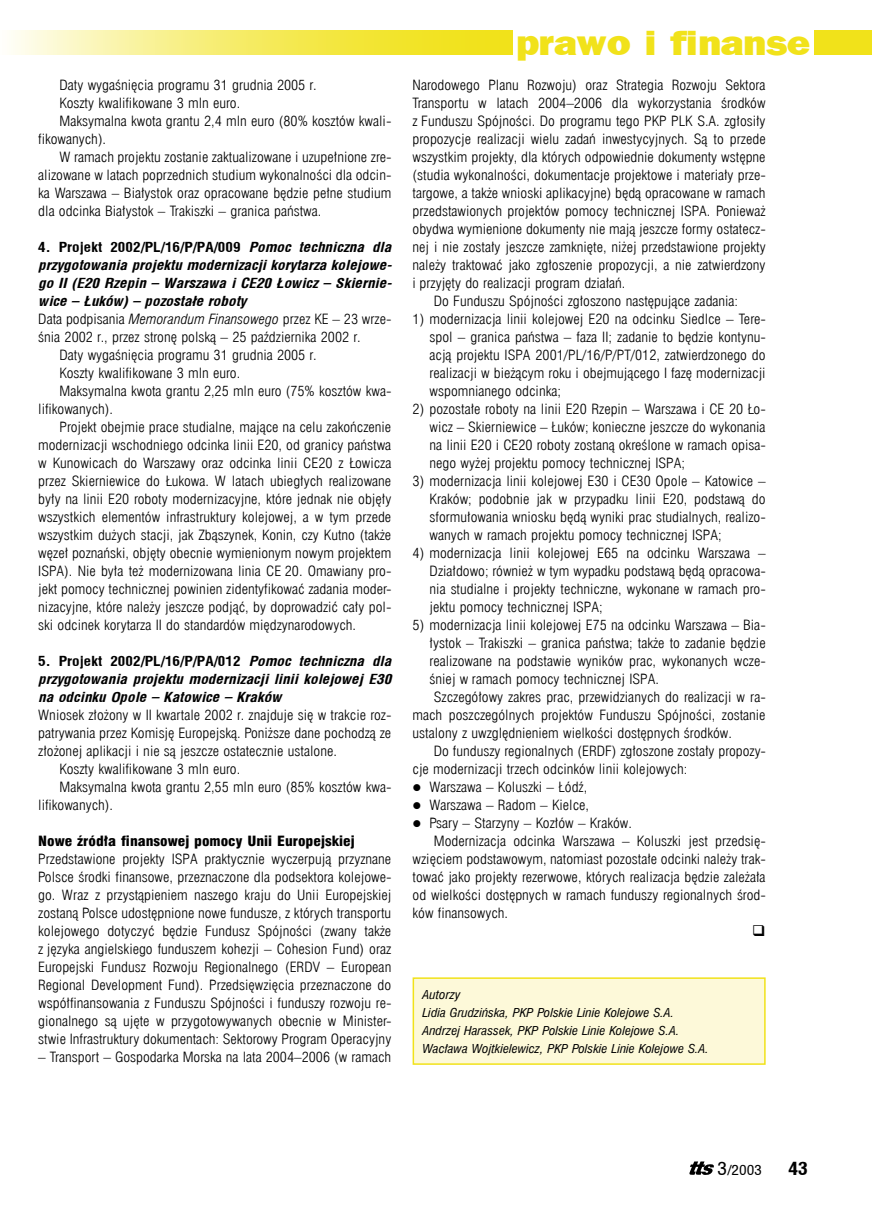
<style>
.page{position:relative;width:872px;height:1212px;background:#fff}
.page>*{position:absolute;margin:0;border:0;box-sizing:border-box;transform-origin:0 0}
.t1{font:36px "Frankfurt Goth Hvypl";color:#f1e21a;scale:1.1 1}
.t2{font:700 18px "Switzerland Condpl";color:#000;scale:1.1 1}
.tekst{font:13.8px/18px "Swis 721 Lt Cn EU Normal";color:#000;scale:1.1 1}
.tekst0{font:13.8px/18px "Swis 721 Lt Cn EU Normal";color:#000;text-align:justify;scale:1.1 1}
.tekst1{font:13.8px/18px "Swis 721 Lt Cn EU Normal";color:#000;text-align:justify;scale:1.1 1}
.tytuł2{font:italic 700 13.8px/18px "Switzerland Condpl";color:#000;text-align:justify;scale:1.1 1}
.tytuł1{font:13.8px "Swis 721 Blk Cn EU Normal";color:#000;scale:1.1 1}
.t3{font:13.8px "Switzerland Condpl";color:#000;scale:1.1 1}
.autor_stopka{font:12px "Swis 721 Cn EU Italic";color:#000;scale:1.1 1}
.s1{font-style:normal}
.s2{font-family:"Swis 721 Lt Cn EU Italic"}
.s3{font-size:18px}
</style>
<div class="page">
<div style="left:814px;top:30px;width:58px;height:25px;background:#f1e21a"></div>
<svg style="left:11px;top:30px;width:501px;height:25px;background:#f5ec6b"></svg>
<svg style="left:689px;top:1161px;width:25px;height:14px"></svg>
<div style="left:413px;top:978px;width:352px;height:86px;background:#fdf9d9"></div>
<div style="left:412px;top:977px;width:353px;height:88px;border:2px solid #f1e21a"></div>
<p class="tekst" style="left:60px;top:76px;width:235px">Daty wygaśnięcia programu 31 grudnia 2005 r.</p>
<p class="tekst" style="left:60px;top:94px;width:166px">Koszty kwalifikowane 3 mln euro.</p>
<p class="tekst" style="left:38px;top:112px;width:322px;text-indent:21px">Maksymalna kwota grantu 2,4 mln euro (80% kosztów kwali&shy;fikowanych).</p>
<p class="tekst" style="left:38px;top:148px;width:322px;text-align:justify;text-indent:21px">W ramach projektu zostanie zaktualizowane i uzupełnione zre&shy;alizowane w latach poprzednich studium wykonalności dla odcin&shy;ka Warszawa – Białystok oraz opracowane będzie pełne studium dla odcinka Białystok – Trakiszki – granica państwa.</p>
<p class="tytuł2" style="left:38px;top:238px;width:323px"><span class="s1">4. Projekt 2002/PL/16/P/PA/009</span> Pomoc techniczna dla przygotowania projektu modernizacji korytarza kolejowe&shy;go II (E20 Rzepin – Warszawa i CE20 Łowicz – Skiernie&shy;wice – Łuków) – pozostałe roboty</p>
<p class="tekst0" style="left:38px;top:310px;width:322px">Data podpisania <span class="s2">Memorandum Finansowego</span> przez KE – 23 wrze&shy;śnia 2002 r., przez stronę polską – 25 października 2002 r.</p>
<p class="tekst" style="left:60px;top:346px;width:235px">Daty wygaśnięcia programu 31 grudnia 2005 r.</p>
<p class="tekst" style="left:60px;top:364px;width:166px">Koszty kwalifikowane 3 mln euro.</p>
<p class="tekst" style="left:38px;top:382px;width:322px;text-indent:21px">Maksymalna kwota grantu 2,25 mln euro (75% kosztów kwa&shy;lifikowanych).</p>
<p class="tekst" style="left:38px;top:418px;width:322px;text-align:justify;text-indent:21px">Projekt obejmie prace studialne, mające na celu zakończenie modernizacji wschodniego odcinka linii E20, od granicy państwa w Kunowicach do Warszawy oraz odcinka linii CE20 z Łowicza przez Skierniewice do Łukowa. W latach ubiegłych realizowane były na linii E20 roboty modernizacyjne, które jednak nie objęły wszystkich elementów infrastruktury kolejowej, a w tym przede wszystkim dużych stacji, jak Zbąszynek, Konin, czy Kutno (także węzeł poznański, objęty obecnie wymienionym nowym projektem ISPA). Nie była też modernizowana linia CE 20. Omawiany pro&shy;jekt pomocy technicznej powinien zidentyfikować zadania moder&shy;nizacyjne, które należy jeszcze podjąć, by doprowadzić cały pol&shy;ski odcinek korytarza II do standardów międzynarodowych.</p>
<p class="tytuł2" style="left:38px;top:652px;width:322px"><span class="s1">5. Projekt 2002/PL/16/P/PA/012</span> Pomoc techniczna dla przygotowania projektu modernizacji linii kolejowej E30 na odcinku Opole – Katowice – Kraków</p>
<p class="tekst0" style="left:38px;top:706px;width:322px">Wniosek złożony w II kwartale 2002 r. znajduje się w trakcie roz&shy;patrywania przez Komisję Europejską. Poniższe dane pochodzą ze złożonej aplikacji i nie są jeszcze ostatecznie ustalone.</p>
<p class="tekst" style="left:60px;top:760px;width:166px">Koszty kwalifikowane 3 mln euro.</p>
<p class="tekst" style="left:38px;top:778px;width:322px;text-indent:21px">Maksymalna kwota grantu 2,55 mln euro (85% kosztów kwa&shy;lifikowanych).</p>
<p class="tytuł1" style="left:38px;top:832px;width:289px">Nowe źródła finansowej pomocy Unii Europejskiej</p>
<p class="tekst0" style="left:38px;top:850px;width:322px">Przedstawione projekty ISPA praktycznie wyczerpują przyznane Polsce środki finansowe, przeznaczone dla podsektora kolejowe&shy;go. Wraz z przystąpieniem naszego kraju do Unii Europejskiej zostaną Polsce udostępnione nowe fundusze, z których transportu kolejowego dotyczyć będzie Fundusz Spójności (zwany także z języka angielskiego funduszem kohezji – Cohesion Fund) oraz Europejski Fundusz Rozwoju Regionalnego (ERDV – European Regional Development Fund). Przedsięwzięcia przeznaczone do współfinansowania z Funduszu Spójności i funduszy rozwoju re&shy;gionalnego są ujęte w przygotowywanych obecnie w Minister&shy;stwie Infrastruktury dokumentach: Sektorowy Program Operacyjny</p>
<p class="tekst0" style="left:38px;top:1048px;width:322px">– Transport – Gospodarka Morska na lata 2004–2006 (w ramach</p>
<h1 class="t1" style="left:516px;top:21px;width:268px">prawo i finanse</h1>
<p class="tekst0" style="left:412px;top:76px;width:322px">Narodowego Planu Rozwoju) oraz Strategia Rozwoju Sektora Transportu w latach 2004–2006 dla wykorzystania środków z Funduszu Spójności. Do programu tego PKP PLK S.A. zgłosiły propozycje realizacji wielu zadań inwestycyjnych. Są to przede wszystkim projekty, dla których odpowiednie dokumenty wstępne (studia wykonalności, dokumentacje projektowe i materiały prze&shy;targowe, a także wnioski aplikacyjne) będą opracowane w ramach przedstawionych projektów pomocy technicznej ISPA. Ponieważ obydwa wymienione dokumenty nie mają jeszcze formy ostatecz&shy;nej i nie zostały jeszcze zamknięte, niżej przedstawione projekty należy traktować jako zgłoszenie propozycji, a nie zatwierdzony i przyjęty do realizacji program działań.</p>
<p class="tekst" style="left:434px;top:292px;width:278px">Do Funduszu Spójności zgłoszono następujące zadania:</p>
<p class="tekst1" style="left:429px;top:310px;width:307px;text-indent:-17px">1) modernizacja linii kolejowej E20 na odcinku Siedlce – Tere&shy;spol – granica państwa – faza II; zadanie to będzie kontynu&shy;acją projektu ISPA 2001/PL/16/P/PT/012, zatwierdzonego do realizacji w bieżącym roku i obejmującego I fazę modernizacji wspomnianego odcinka;</p>
<p class="tekst1" style="left:429px;top:400px;width:307px;text-indent:-17px">2) pozostałe roboty na linii E20 Rzepin – Warszawa i CE 20 Ło&shy;wicz – Skierniewice – Łuków; konieczne jeszcze do wykonania na linii E20 i CE20 roboty zostaną określone w ramach opisa&shy;nego wyżej projektu pomocy technicznej ISPA;</p>
<p class="tekst1" style="left:429px;top:472px;width:307px;text-indent:-17px">3) modernizacja linii kolejowej E30 i CE30 Opole – Katowice – Kraków; podobnie jak w przypadku linii E20, podstawą do sformułowania wniosku będą wyniki prac studialnych, realizo&shy;wanych w ramach projektu pomocy technicznej ISPA;</p>
<p class="tekst1" style="left:429px;top:544px;width:307px;text-indent:-17px">4) modernizacja linii kolejowej E65 na odcinku Warszawa – Działdowo; również w tym wypadku podstawą będą opracowa&shy;nia studialne i projekty techniczne, wykonane w ramach pro&shy;jektu pomocy technicznej ISPA;</p>
<p class="tekst1" style="left:429px;top:616px;width:307px;text-indent:-17px">5) modernizacja linii kolejowej E75 na odcinku Warszawa – Bia&shy;łystok – Trakiszki – granica państwa; także to zadanie będzie realizowane na podstawie wyników prac, wykonanych wcze&shy;śniej w ramach pomocy technicznej ISPA.</p>
<p class="tekst" style="left:412px;top:688px;width:322px;text-align:justify;text-indent:21px">Szczegółowy zakres prac, przewidzianych do realizacji w ra&shy;mach poszczególnych projektów Funduszu Spójności, zostanie ustalony z uwzględnieniem wielkości dostępnych środków.</p>
<p class="tekst" style="left:412px;top:742px;width:322px;text-indent:21px">Do funduszy regionalnych (ERDF) zgłoszone zostały propozy&shy;cje modernizacji trzech odcinków linii kolejowych:</p>
<p class="tekst1" style="left:412px;top:778px;width:160px">● Warszawa – Koluszki – Łódź,</p>
<p class="tekst1" style="left:412px;top:796px;width:162px">● Warszawa – Radom – Kielce,</p>
<p class="tekst1" style="left:412px;top:814px;width:201px">● Psary – Starzyny – Kozłów – Kraków.</p>
<p class="tekst" style="left:412px;top:832px;width:322px;text-align:justify;text-indent:21px">Modernizacja odcinka Warszawa – Koluszki jest przedsię&shy;wzięciem podstawowym, natomiast pozostałe odcinki należy trak&shy;tować jako projekty rezerwowe, których realizacja będzie zależała od wielkości dostępnych w ramach funduszy regionalnych środ&shy;ków finansowych.</p>
<p class="autor_stopka" style="left:422px;top:987px;width:36px">Autorzy</p>
<p class="autor_stopka" style="left:422px;top:1005px;width:230px">Lidia Grudzińska, PKP Polskie Linie Kolejowe S.A.</p>
<p class="autor_stopka" style="left:422px;top:1023px;width:235px">Andrzej Harassek, PKP Polskie Linie Kolejowe S.A.</p>
<p class="autor_stopka" style="left:422px;top:1041px;width:262px">Wacława Wojtkielewicz, PKP Polskie Linie Kolejowe S.A.</p>
<p class="t3" style="left:717px;top:1160px;width:42px"><span class="s3">3</span>/2003</p>
<h2 class="t2" style="left:788px;top:1157px;width:19px">43</h2>
</div>
